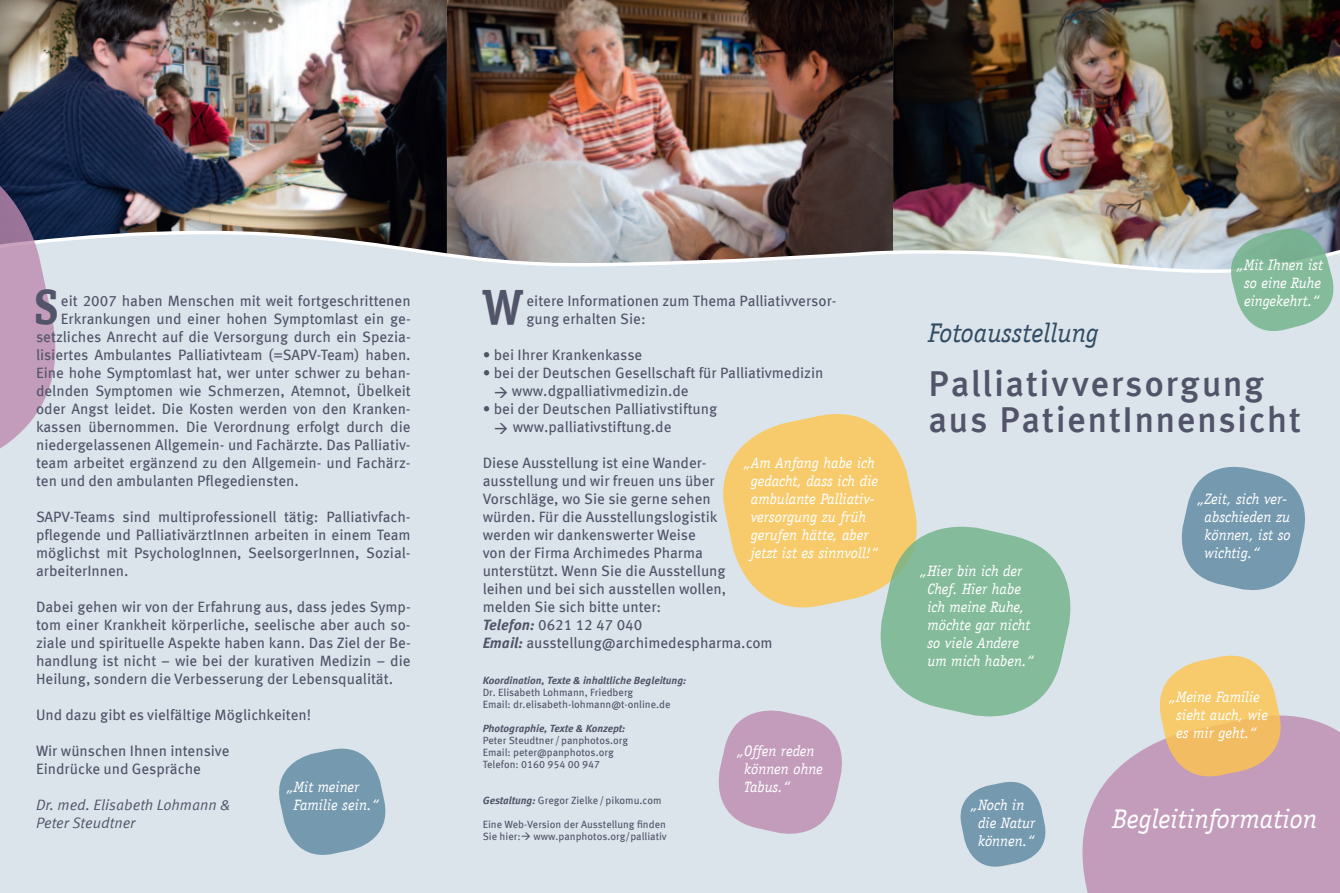
<style>
.page{position:relative;width:1340px;height:893px;background:#fff}
.page>*{position:absolute;margin:0;border:0;box-sizing:border-box;transform-origin:0 0}
.t1{font:700 49.5px "Officina Serif LT";color:#52546a}
.t2{font:500 36px/36px "Meta Offc Pro";letter-spacing:.04em;color:#52546a}
.t3{font:italic 27px "Officina Serif LT";color:#fff}
.t4{font:italic 27px "Officina Serif LT";color:#324c65}
.t5{font:15px/18px "Meta Offc Pro";color:#52546a}
.t6{font:italic 15px/18px "Officina Serif LT";color:#fff}
.t7{font:15px/18px "Meta Offc Pro Norm Ita";color:#52546a}
.t8{font:10.5px/12px "Meta Offc Pro";color:#52546a}
.t9{font:italic 700 10.5px "Meta Offc Pro";color:#52546a}
.s1{font-weight:700;font-style:italic}
</style>
<div class="page">
<div style="left:0;top:0;width:1339px;height:893px;background:#dbe4ea"></div>
<img style="left:0;top:0;width:1339px;height:273px">
<svg style="left:0;top:130px;width:79px;height:319px"></svg>
<svg style="left:1082px;top:716px;width:257px;height:177px;background:#c5a4c0"></svg>
<svg style="left:1151px;top:655px;width:138px;height:130px"></svg>
<svg style="left:279px;top:748px;width:107px;height:107px"></svg>
<svg style="left:1181px;top:466px;width:124px;height:124px"></svg>
<svg style="left:718px;top:710px;width:124px;height:124px"></svg>
<svg style="left:960px;top:781px;width:86px;height:86px"></svg>
<svg style="left:1222px;top:220px;width:117px;height:111px"></svg>
<svg style="left:723px;top:414px;width:193px;height:194px;fill:#f7cb6c"></svg>
<svg style="left:866px;top:512px;width:219px;height:219px;fill:#84bb9b"></svg>
<h1 class="t1" style="left:34px;top:276px;width:26px">S</h1>
<p class="t5" style="left:61px;top:291px;width:351px">eit 2007 haben Menschen mit weit fortgeschrittenen</p>
<p class="t5" style="left:61px;top:309px;width:351px">Erkrankungen und einer hohen Symptomlast ein ge-</p>
<p class="t5" style="left:36px;top:327px;width:376px">setzliches Anrecht auf die Versorgung durch ein Spezia-</p>
<p class="t5" style="left:36px;top:345px;width:376px">lisiertes Ambulantes Palliativteam (=SAPV-Team) haben.</p>
<p class="t5" style="left:36px;top:363px;width:376px">Eine hohe Symptomlast hat, wer unter schwer zu behan-</p>
<p class="t5" style="left:36px;top:381px;width:376px">delnden Symptomen wie Schmerzen, Atemnot, Übelkeit</p>
<p class="t5" style="left:36px;top:399px;width:376px">oder Angst leidet. Die Kosten werden von den Kranken-</p>
<p class="t5" style="left:36px;top:417px;width:376px">kassen übernommen. Die Verordnung erfolgt durch die</p>
<p class="t5" style="left:36px;top:435px;width:376px">niedergelassenen Allgemein- und Fachärzte. Das Palliativ-</p>
<p class="t5" style="left:36px;top:453px;width:376px">team arbeitet ergänzend zu den Allgemein- und Fachärz-</p>
<p class="t5" style="left:36px;top:471px;width:264px">ten und den ambulanten Pflegediensten.</p>
<p class="t5" style="left:36px;top:507px;width:376px;text-align:justify">SAPV-Teams sind multiprofessionell tätig: Palliativfach&shy;pflegende und PalliativärztInnen arbeiten in einem Team möglichst mit PsychologInnen, SeelsorgerInnen, Sozial&shy;arbeiterInnen.</p>
<p class="t5" style="left:36px;top:597px;width:376px;text-align:justify">Dabei gehen wir von der Erfahrung aus, dass jedes Symp&shy;tom einer Krankheit körperliche, seelische aber auch so&shy;ziale und spirituelle Aspekte haben kann. Das Ziel der Be&shy;handlung ist nicht – wie bei der kurativen Medizin – die Heilung, sondern die Verbesserung der Lebensqualität.</p>
<p class="t5" style="left:36px;top:705px;width:277px">Und dazu gibt es vielfältige Möglichkeiten!</p>
<p class="t5" style="left:36px;top:741px;width:195px">Wir wünschen Ihnen intensive<br>Eindrücke und Gespräche</p>
<p class="t7" style="left:36px;top:795px;width:196px">Dr. med. Elisabeth Lohmann &amp;<br>Peter Steudtner</p>
<p class="t6" style="left:294px;top:778px;width:86px;text-indent:-8px">„Mit meiner<br>Familie sein.“</p>
<h1 class="t1" style="left:482px;top:276px;width:44px">W</h1>
<p class="t5" style="left:526px;top:291px;width:311px">eitere Informationen zum Thema Palliativversor&shy;gung erhalten Sie:</p>
<p class="t5" style="left:482px;top:345px;width:161px">• bei Ihrer Krankenkasse</p>
<p class="t5" style="left:482px;top:363px;width:342px">• bei der Deutschen Gesellschaft für Palliativmedizin</p>
<p class="t5" style="left:494px;top:381px;width:196px">→ www.dgpalliativmedizin.de</p>
<p class="t5" style="left:482px;top:399px;width:236px">• bei der Deutschen Palliativstiftung</p>
<p class="t5" style="left:494px;top:417px;width:179px">→ www.palliativstiftung.de</p>
<p class="t5" style="left:482px;top:453px;width:291px">Diese Ausstellung ist eine Wander&shy;ausstellung und wir freuen uns über Vorschläge, wo Sie sie gerne sehen<br>würden. Für die Ausstellungslogistik<br>werden wir dankenswerter Weise<br>von der Firma Archimedes Pharma unterstützt. Wenn Sie die Ausstellung<br>leihen und bei sich ausstellen wollen, melden Sie sich bitte unter:<br><span class="s1">Telefon:</span> 0621 12 47 040<br><span class="s1">Email:</span> ausstellung@archimedespharma.com</p>
<p class="t9" style="left:482px;top:672px;width:205px">Koordination, Texte &amp; inhaltliche Begleitung:</p>
<p class="t8" style="left:482px;top:686px;width:189px">Dr. Elisabeth Lohmann, Friedberg<br>Email: dr.elisabeth-lohmann@t-online.de</p>
<p class="t9" style="left:482px;top:720px;width:144px">Photographie, Texte &amp; Konzept:</p>
<p class="t8" style="left:482px;top:734px;width:147px">Peter Steudtner /panphotos.org<br>Email: peter@panphotos.org<br>Telefon: 0160 954 00 947</p>
<p class="t8" style="left:482px;top:794px;width:180px"><span class="s1">Gestaltung:</span> Gregor Zielke/pikomu.com</p>
<p class="t8" style="left:482px;top:818px;width:186px">Eine Web-Version der Ausstellung finden<br>Sie hier:→ www.panphotos.org/palliativ</p>
<p class="t6" style="left:743px;top:454px;width:136px;text-align:center">„Am Anfang habe ich gedacht, dass ich die ambulante Palliativ&shy;versorgung zu früh gerufen hätte, aber jetzt ist es sinnvoll!“</p>
<p class="t6" style="left:744px;top:742px;width:80px;text-indent:-8px">„Offen reden können ohne<br>Tabus.“</p>
<p class="t6" style="left:1236px;top:256px;width:88px;text-align:center">„Mit Ihnen ist so eine Ruhe eingekehrt.“</p>
<h3 class="t4" style="left:928px;top:317px;width:172px">Fotoausstellung</h3>
<h2 class="t2" style="left:928px;top:363px;width:374px">Palliativversorgung aus PatientInnensicht</h2>
<p class="t6" style="left:927px;top:562px;width:108px;text-indent:-8px">„Hier bin ich der<br>Chef. Hier habe ich meine Ruhe, möchte gar nicht so viele Andere um mich haben.“</p>
<p class="t6" style="left:978px;top:796px;width:59px;text-indent:-8px">„Noch in die Natur können.“</p>
<p class="t6" style="left:1204px;top:490px;width:88px;text-indent:-8px">„Zeit, sich ver&shy;abschieden zu können, ist so wichtig.“</p>
<p class="t6" style="left:1168px;top:688px;width:101px;text-align:center">„Meine Familie sieht auch, wie es mir geht.“</p>
<h3 class="t3" style="left:1112px;top:803px;width:206px">Begleitinformation</h3>
</div>
